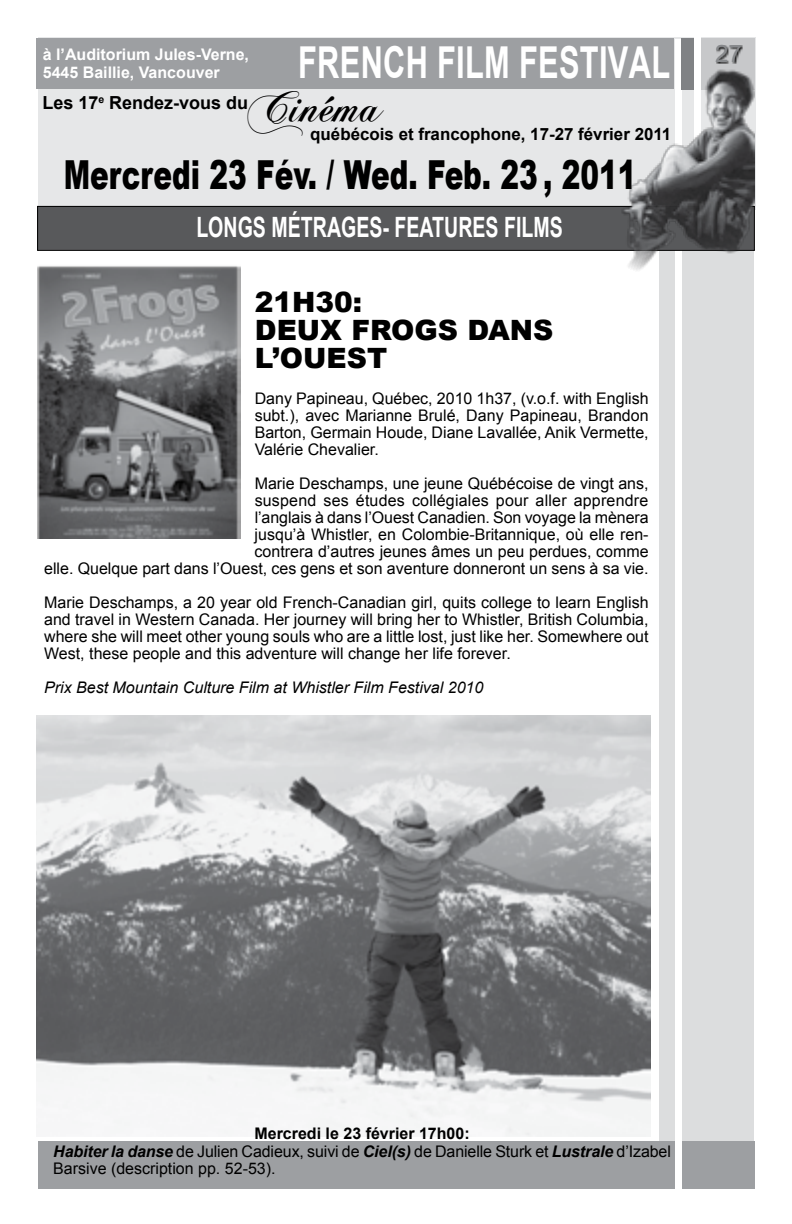
<style>
.page{position:relative;width:792px;height:1224px;background:#fff}
.page>*{position:absolute;margin:0;border:0;box-sizing:border-box;transform-origin:0 0}
.t1{font:48px "Chopin Script";color:#000}
.t2{font:700 44px "Arial";letter-spacing:.01em;color:#fff;scale:.7 1}
.t3{font:900 40px "Arial";color:#000;scale:.7 1}
.t4{font:700 28px "Arial";color:#fff;scale:.7 1}
.t5{font:900 28px/28px "Arial";color:#000}
.t6{font:24px "Arial";color:#888a8d}
.t7{font:700 18px "Arial";color:#000}
.t8{font:700 17px "Arial";color:#000}
.t9{font:16px/17px "Arial";color:#000;text-align:justify}
.t10{font:italic 16px "Arial";color:#000}
.t11{font:700 16px/18px "Arial";color:#fff}
.s1{font-weight:700}
.s2{font-weight:700;font-style:italic}
</style>
<div class="page">
<div style="left:39px;top:38px;width:717px;height:172px;background:#e6e7e8"></div>
<div style="left:660px;top:249px;width:94px;height:937px;background:#dcddde"></div>
<div style="left:38px;top:1142px;width:716px;height:47px;background:#9d9fa2"></div>
<div style="left:675px;top:39px;width:7px;height:1149px;background:#fff"></div>
<div style="left:36px;top:38px;width:638px;height:51px;background:#9d9fa2"></div>
<div style="left:682px;top:38px;width:72px;height:52px;background:#c7c8ca"></div>
<div style="left:695px;top:37px;width:6px;height:171px;background:#fff"></div>
<div style="left:38px;top:206px;width:716px;height:44px;background:#58595b"></div>
<div style="left:37px;top:206px;width:718px;height:45px;border:1px solid #000"></div>
<div style="left:682px;top:38px;width:12px;height:52px;background:#808285"></div>
<img style="left:604px;top:56px;width:151px;height:220px">
<svg style="left:716px;top:45px;width:26px;height:19px"></svg>
<img style="left:36px;top:715px;width:615px;height:421px">
<img style="left:38px;top:266px;width:203px;height:272px">
<h2 class="t2" style="left:298px;top:33px;width:533px">French Film Festival</h2>
<p class="t11" style="left:43px;top:46px;width:208px">à l’Auditorium Jules-Verne,<br>5445 Baillie, Vancouver</p>
<p class="t7" style="left:42px;top:90px;width:207px">Les 17<sup>e</sup> Rendez-vous du</p>
<h1 class="t1" style="left:248px;top:76px;width:137px">Cinéma</h1>
<p class="t8" style="left:310px;top:123px;width:363px">québécois et francophone, 17-27 février 2011</p>
<h3 class="t3" style="left:64px;top:146px;width:820px">MERCREDI 23 FÉV. / WED. FEB. 23 , 2011</h3>
<h3 class="t4" style="left:196px;top:209px;width:170px">longs métrag</h3>
<h3 class="t4" style="left:356px;top:209px;width:297px">es- features fi lms</h3>
<h3 class="t5" style="left:255px;top:288px;width:300px">21H30:<br>DEUX FROGS DANS<br>L’OUEST</h3>
<p class="t9" style="left:255px;top:390px;width:395px">Dany Papineau, Québec, 2010 1h37, (v.o.f. with English subt.), avec Marianne Brulé, Dany Papineau, Brandon Barton, Germain Houde, Diane Lavallée, Anik Vermette, Valérie Chevalier.</p>
<p class="t9" style="left:44px;top:475px;width:606px;text-align:right">Marie Deschamps, une jeune Québécoise de vingt ans,<br>suspend ses études collégiales pour aller apprendre<br>l’anglais à dans l’Ouest Canadien. Son voyage la mènera<br>jusqu’à Whistler, en Colombie-Britannique, où elle ren-<br>contrera d’autres jeunes âmes un peu perdues, comme<br>elle. Quelque part dans l’Ouest, ces gens et son aventure donneront un sens à sa vie.</p>
<p class="t9" style="left:44px;top:594px;width:606px">Marie Deschamps, a 20 year old French-Canadian girl, quits college to learn English and travel in Western Canada. Her journey will bring her to Whistler, British Columbia, where she will meet other young souls who are a little lost, just like her. Somewhere out West, these people and this adventure will change her life forever.</p>
<p class="t10" style="left:44px;top:677px;width:441px">Prix Best Mountain Culture Film at Whistler Film Festival 2010</p>
<h3 class="t6" style="left:715px;top:38px;width:28px">27</h3>
<p class="t9" style="left:53px;top:1125px;width:619px;text-align:left;text-indent:201px"><span class="s1">Mercredi le 23 février 17h00:<br></span><span class="s2">Habiter la danse</span> de Julien Cadieux, suivi de <span class="s2">Ciel(s)</span> de Danielle Sturk et <span class="s2">Lustrale</span> d’Izabel<br>Barsive (description pp. 52-53).</p>
</div>
